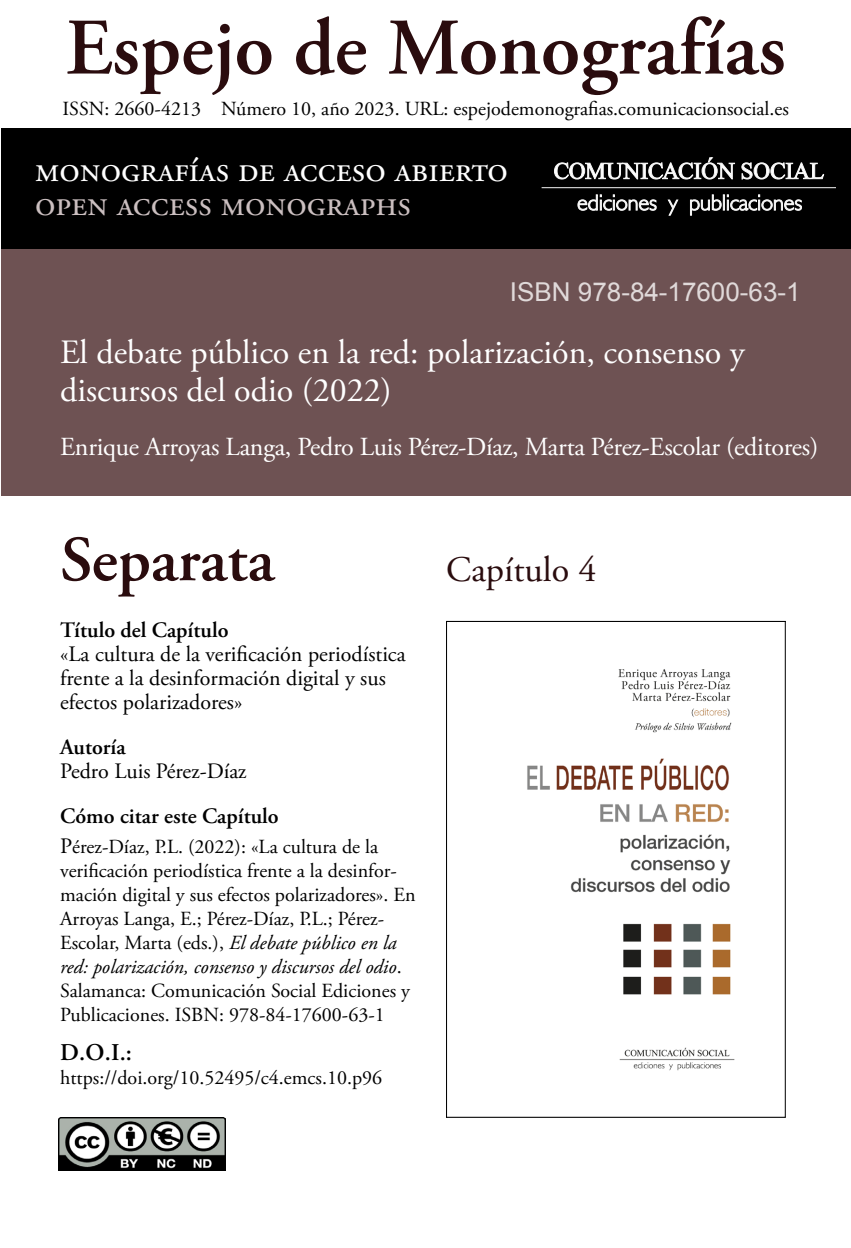
<style>
.page{position:relative;width:851px;height:1248px;background:#fff}
.page>*{position:absolute;margin:0;border:0;box-sizing:border-box;transform-origin:0 0}
.t1{font:600 80px "Adobe Garamond Pro";color:#2a0c0e}
.t2{font:600 64px "Adobe Garamond Pro";color:#2a0c0e}
.t3{font:36px "Adobe Garamond Pro";color:#fff}
.t4{font:36px "Adobe Garamond Pro";color:#cbbfc0}
.t5{font:36px "Adobe Garamond Pro";color:#2a0c0e}
.t6{font:34px/38px "Adobe Garamond Pro";color:#fff}
.body{font:26px "Adobe Garamond Pro";letter-spacing:-.01em;color:#fff}
.t7{font:26px "Arial";color:#e0d9d9}
.t8{font:600 24px "Adobe Garamond Pro";color:#000}
.t9{font:22px/24px "Adobe Garamond Pro";color:#000}
.t10{font:600 22px "Adobe Garamond Pro";color:#000}
.body-2{font:20px/24px "Adobe Garamond Pro";color:#000}
.s1{font-size:22px}
.s2{font-style:italic}
</style>
<div class="page">
<img style="left:527px;top:669px;width:208px;height:402px">
<div style="left:1px;top:129px;width:849px;height:120px;background:#000"></div>
<svg style="left:554px;top:157px;width:269px;height:22px"></svg>
<hr style="left:541px;top:187px;width:294px;height:1px;background:#f6f6f6">
<svg style="left:577px;top:194px;width:224px;height:21px"></svg>
<div style="left:1px;top:249px;width:849px;height:246px;background:#6e5253"></div>
<img style="left:58px;top:1117px;width:167px;height:53px">
<p class="t1" style="left:66px;top:2px;width:721px">Espejo de Monografías</p>
<p class="body-2" style="left:63px;top:98px;width:727px">ISSN: 2660-4213 Número 10, año 2023. URL: espejodemonografias.comunicacionsocial.es</p>
<p class="t3" style="left:35px;top:148px;width:474px">monografías de acceso abierto</p>
<p class="t4" style="left:35px;top:182px;width:377px">open access monographs</p>
<p class="t7" style="left:510px;top:275px;width:292px">ISBN 978-84-17600-63-1</p>
<p class="t6" style="left:60px;top:334px;width:686px">El debate público en la red: polarización, consenso y discursos del odio (2022)</p>
<p class="body" style="left:60px;top:430px;width:759px">Enrique Arroyas Langa, Pedro Luis Pérez-Díaz, Marta Pérez-Escolar (editores)</p>
<p class="t2" style="left:60px;top:523px;width:216px">Separata</p>
<p class="t10" style="left:60px;top:617px;width:170px">Título del Capítulo</p>
<p class="t9" style="left:60px;top:643px;width:347px">«La cultura de la verificación periodística frente a la desinformación digital y sus efectos polarizadores»</p>
<p class="t10" style="left:60px;top:734px;width:67px">Autoría</p>
<p class="t9" style="left:60px;top:760px;width:188px">Pedro Luis Pérez-Díaz</p>
<p class="t10" style="left:60px;top:803px;width:220px">Cómo citar este Capítulo</p>
<p class="body-2" style="left:60px;top:835px;width:357px"><span class="s1">P</span>érez-Díaz, P.L. (2022): «La cultura de la verificación periodística frente a la desinfor&shy;mación digital y sus efectos polarizadores». En Arroyas Langa, E.; Pérez-Díaz, P.L.; Pérez-Escolar, Marta (eds.), <span class="s2">El debate público en la red: polarización, consenso y discursos del odio</span>.<br>Salamanca: Comunicación Social Ediciones y Publicaciones. ISBN: 978-84-17600-63-1</p>
<p class="t8" style="left:60px;top:1038px;width:73px">D.O.I.:</p>
<p class="body-2" style="left:60px;top:1066px;width:323px">https://doi.org/10.52495/c4.emcs.10.p96</p>
<p class="t5" style="left:446px;top:548px;width:151px">Capítulo 4</p>
</div>
